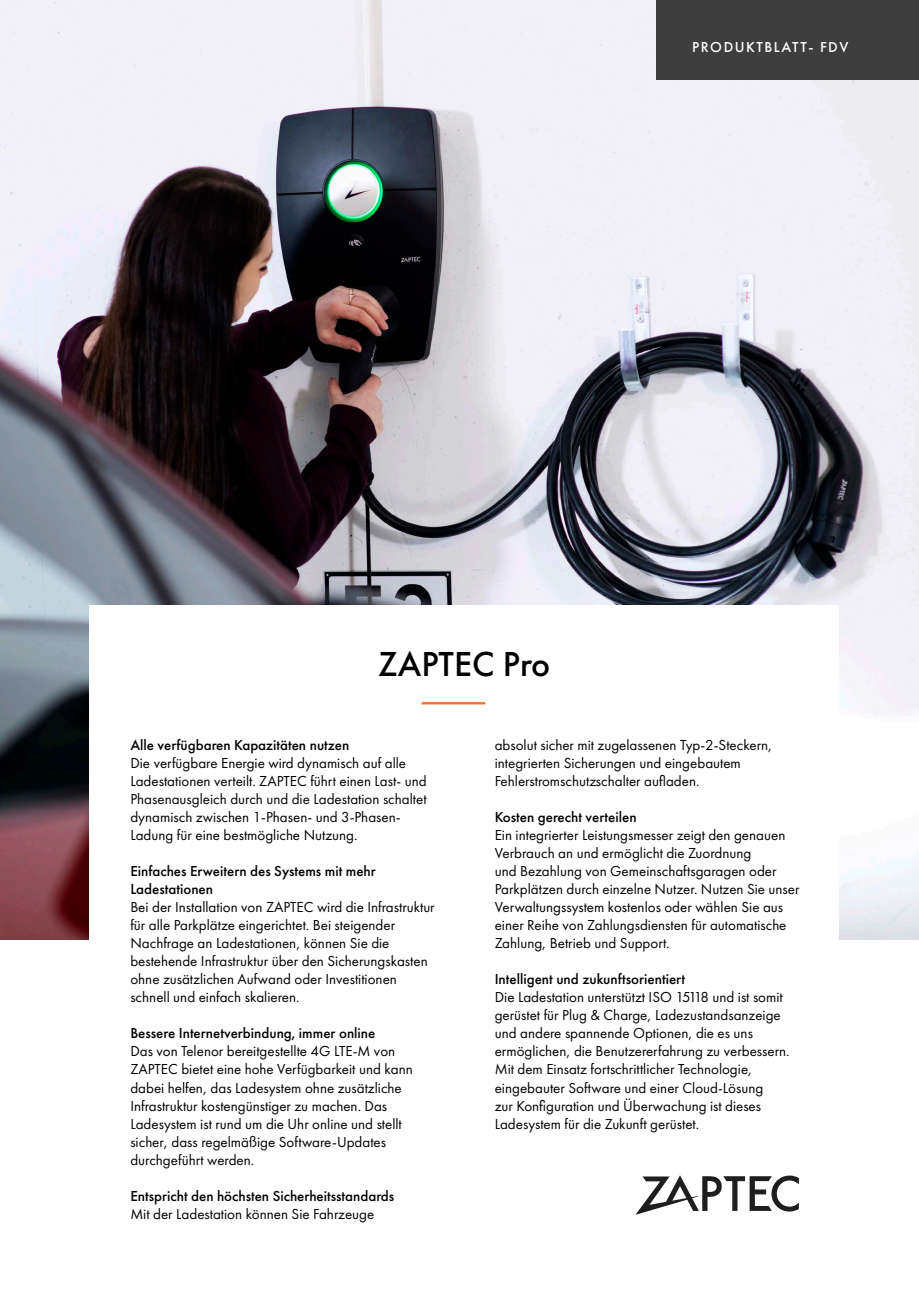
<style>
.page{position:relative;width:919px;height:1289px;background:#fff}
.page>*{position:absolute;margin:0;border:0;box-sizing:border-box;transform-origin:0 0}
.text{font:500 36px "Futura PT";color:#000}
.t1{font:15px/18px "Futura PT";color:#000}
.t2{font:500 15px/18px "Futura PT";color:#000}
.t3{font:500 15px "Futura PT";letter-spacing:.1em;color:#fff}
.s1{font-weight:500}
.s2{font-weight:400}
</style>
<div class="page">
<img style="left:0;top:0;width:918px;height:939px">
<div style="left:89px;top:604px;width:749px;height:672px;background:#fff"></div>
<svg style="left:636px;top:1175px;width:162px;height:39px"></svg>
<hr style="left:421px;top:702px;width:64px;height:2px;background:#f36f25">
<div style="left:656px;top:0;width:262px;height:79px;background:#3e3e3f"></div>
<p class="t3" style="left:692px;top:38px;width:158px">PRODUKTBLATT- FDV</p>
<p class="text" style="left:378px;top:642px;width:174px">ZAPTEC Pro</p>
<p class="t1" style="left:130px;top:736px;width:298px"><span class="s1">Alle verfügbaren Kapazitäten nutzen<br></span>Die verfügbare Energie wird dynamisch auf alle Ladestationen verteilt. ZAPTEC führt einen Last- und Phasenausgleich durch und die Ladestation schaltet dynamisch zwischen 1-Phasen- und 3-Phasen-Ladung für eine bestmögliche Nutzung.</p>
<p class="t1" style="left:130px;top:862px;width:306px"><span class="s1">Einfaches Erweitern des Systems mit mehr Ladestationen<br></span>Bei der Installation von ZAPTEC wird die Infrastruktur für alle Parkplätze eingerichtet. Bei steigender Nachfrage an Ladestationen, können Sie die bestehende Infrastruktur über den Sicherungskasten ohne zusätzlichen Aufwand oder Investitionen schnell und einfach skalieren.</p>
<p class="t2" style="left:130px;top:1024px;width:246px">Bessere Internetverbindung, immer online</p>
<p class="t1" style="left:130px;top:1042px;width:284px">Das von Telenor bereitgestellte 4G LTE-M von ZAPTEC bietet eine hohe Verfügbarkeit und kann dabei helfen, das Ladesystem ohne zusätzliche Infrastruktur kostengünstiger zu machen. Das Ladesystem ist rund um die Uhr online und stellt sicher, dass regelmäßige Software-Updates durchgeführt werden.</p>
<p class="t2" style="left:130px;top:1186px;width:265px">Entspricht den höchsten Sicherheitsstandards<br><span class="s2">Mit der Ladestation können Sie Fahrzeuge</span></p>
<p class="t1" style="left:494px;top:736px;width:279px">absolut sicher mit zugelassenen Typ-2-Steckern, integrierten Sicherungen und eingebautem<br>Fehlerstromschutzschalter aufladen.</p>
<p class="t1" style="left:494px;top:808px;width:306px"><span class="s1">Kosten gerecht verteilen<br></span>Ein integrierter Leistungsmesser zeigt den genauen Verbrauch an und ermöglicht die Zuordnung<br>und Bezahlung von Gemeinschaftsgaragen oder Parkplätzen durch einzelne Nutzer. Nutzen Sie unser Verwaltungssystem kostenlos oder wählen Sie aus einer Reihe von Zahlungsdiensten für automatische Zahlung, Betrieb und Support.</p>
<p class="t1" style="left:494px;top:970px;width:296px"><span class="s1">Intelligent und zukunftsorientiert<br></span>Die Ladestation unterstützt ISO 15118 und ist somit gerüstet für Plug &amp; Charge, Ladezustandsanzeige und andere spannende Optionen, die es uns ermöglichen, die Benutzererfahrung zu verbessern.<br>Mit dem Einsatz fortschrittlicher Technologie, eingebauter Software und einer Cloud-Lösung<br>zur Konfiguration und Überwachung ist dieses Ladesystem für die Zukunft gerüstet.</p>
</div>
